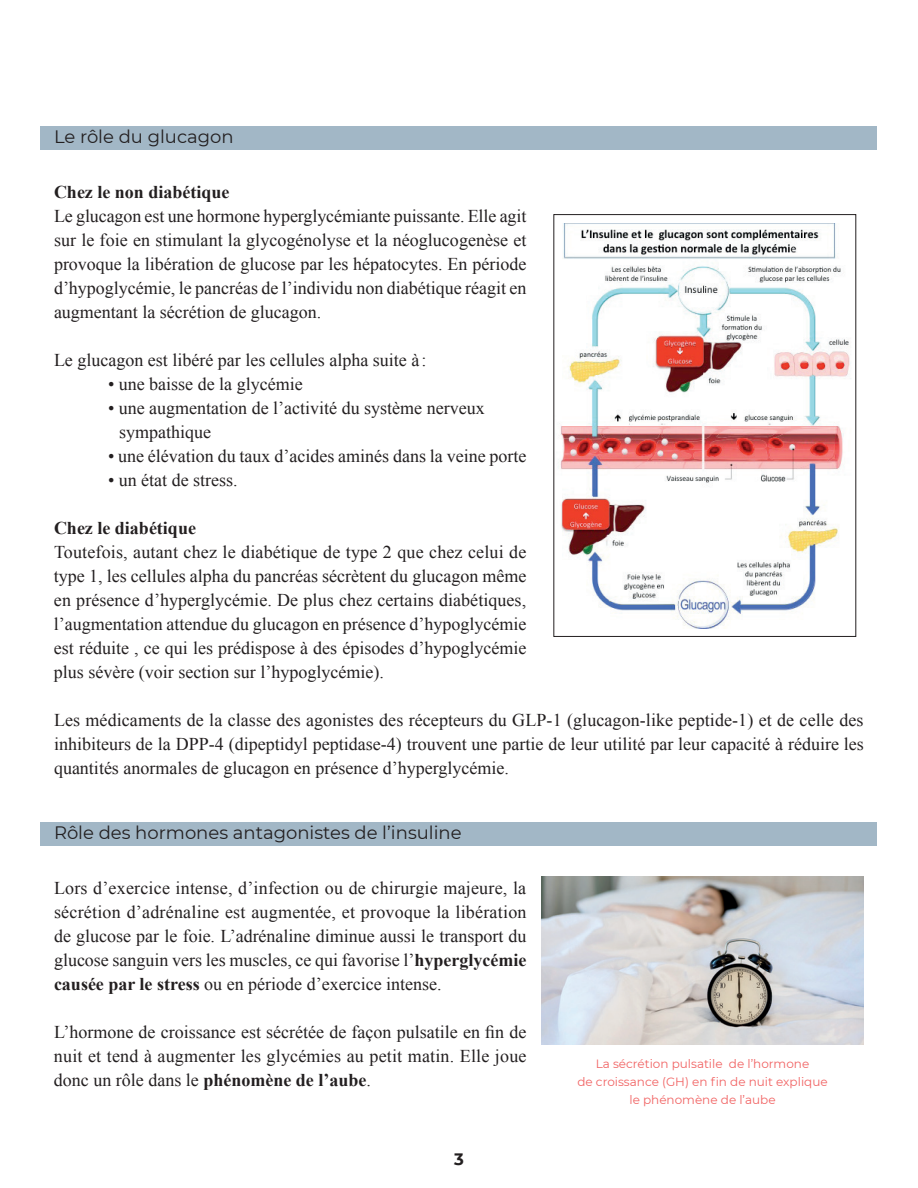
<style>
.page{position:relative;width:918px;height:1188px;background:#fff}
.page>*{position:absolute;margin:0;border:0;box-sizing:border-box;transform-origin:0 0}
.t1{font:18px/24px "Times New Roman";color:#231f20;text-align:justify}
.t2{font:18px "Montserrat";color:#231f20}
.t3{font:700 18px "Times New Roman";color:#231f20}
.t4{font:700 16.5px "Montserrat";color:#231f20}
.t5{font:12px/18px "Montserrat";color:#f16363;text-align:center}
.s1{font-weight:700}
</style>
<div class="page">
<div style="left:40px;top:126px;width:838px;height:24px;background:#a2b7c6"></div>
<div style="left:40px;top:822px;width:838px;height:24px;background:#a2b7c6"></div>
<img style="left:553px;top:223px;width:304px;height:405px">
<img style="left:541px;top:876px;width:323px;height:168px">
<div style="left:554px;top:214px;width:302px;height:423px;border:1px solid #231f20"></div>
<p class="t2" style="left:54px;top:125px;width:181px">Le rôle du glucagon</p>
<p class="t3" style="left:54px;top:180px;width:177px">Chez le non diabétique</p>
<p class="t1" style="left:54px;top:204px;width:474px">Le glucagon est une hormone hyperglycémiante puissante. Elle agit sur le foie en stimulant la glycogénolyse et la néoglucogenèse et provoque la libération de glucose par les hépatocytes. En période d’hypoglycémie, le pancréas de l’individu non diabétique réagit en augmentant la sécrétion de glucagon.</p>
<p class="t1" style="left:54px;top:348px;width:374px">Le glucagon est libéré par les cellules alpha suite à :</p>
<p class="t1" style="left:108px;top:372px;width:196px">• une baisse de la glycémie</p>
<p class="t1" style="left:119px;top:396px;width:367px;text-indent:-11px">• une augmentation de l’activité du système nerveux sympathique</p>
<p class="t1" style="left:108px;top:444px;width:420px">• une élévation du taux d’acides aminés dans la veine porte</p>
<p class="t1" style="left:108px;top:468px;width:131px">• un état de stress.</p>
<p class="t3" style="left:54px;top:515px;width:144px">Chez le diabétique</p>
<p class="t1" style="left:54px;top:540px;width:474px">Toutefois, autant chez le diabétique de type 2 que chez celui de type 1, les cellules alpha du pancréas sécrètent du glucagon même en présence d’hyperglycémie. De plus chez certains diabétiques, l’augmentation attendue du glucagon en présence d’hypoglycémie est réduite , ce qui les prédispose à des épisodes d’hypoglycémie plus sévère (voir section sur l’hypoglycémie).</p>
<p class="t1" style="left:54px;top:708px;width:811px">Les médicaments de la classe des agonistes des récepteurs du GLP-1 (glucagon-like peptide-1) et de celle des inhibiteurs de la DPP-4 (dipeptidyl peptidase-4) trouvent une partie de leur utilité par leur capacité à réduire les quantités anormales de glucagon en présence d’hyperglycémie.</p>
<p class="t2" style="left:54px;top:821px;width:409px">Rôle des hormones antagonistes de l’insuline</p>
<p class="t1" style="left:54px;top:876px;width:474px">Lors d’exercice intense, d’infection ou de chirurgie majeure, la sécrétion d’adrénaline est augmentée, et provoque la libération de glucose par le foie. L’adrénaline diminue aussi le transport du glucose sanguin vers les muscles, ce qui favorise l’<span class="s1">hyperglycémie causée par le stress</span> ou en période d’exercice intense.</p>
<p class="t1" style="left:54px;top:1020px;width:474px">L’hormone de croissance est sécrétée de façon pulsatile en fin de nuit et tend à augmenter les glycémies au petit matin. Elle joue donc un rôle dans le <span class="s1">phénomène de l’aube</span>.</p>
<p class="t4" style="left:454px;top:1147px;width:11px">3</p>
<p class="t5" style="left:577px;top:1054px;width:252px">La sécrétion pulsatile de l’hormone<br>de croissance (GH) en fin de nuit explique le phénomène de l’aube</p>
</div>
